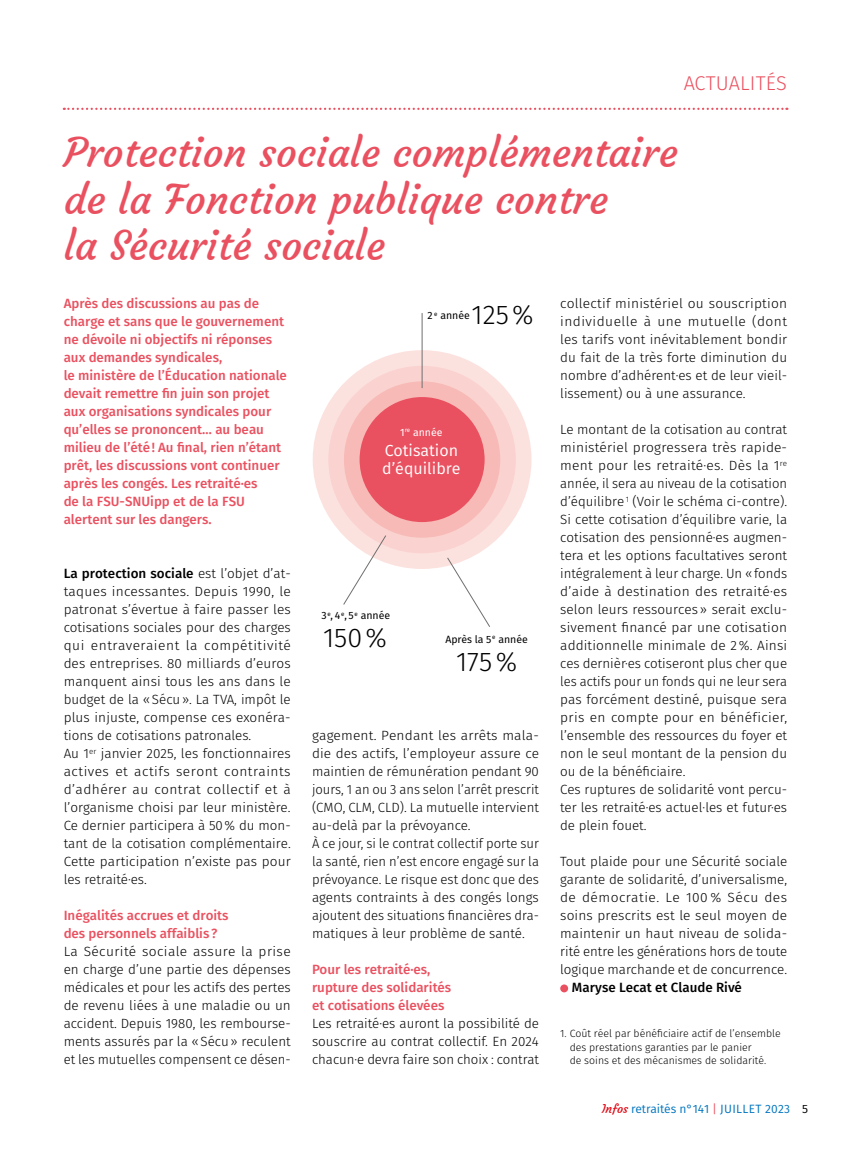
<style>
.page{position:relative;width:851px;height:1149px;background:#fff}
.page>*{position:absolute;margin:0;border:0;box-sizing:border-box;transform-origin:0 0}
.t1{font:40.65px/46.2px "Courgette";color:#ea5160}
._5_TEXTE_COURANT_FER{font:300 27px "Fira Sans";color:#000}
.t2{font:300 19.95px "Fira Sans";letter-spacing:.01em;color:#ea5160}
._5_TEXTE_COURANT_FER-2{font:16.05px/18px "Fira Sans";color:#fff}
._3_TEXTE_COURANT_sans_retrait{font:300 13.35px/18px "Fira Sans";color:#000;text-align:justify}
._3_TEXTE_COURANT_sans_retrait-2{font:500 13.35px/18px "Fira Sans";color:#ea5160}
._4_TEXTE_COURANT_avec_retrait{font:500 13.35px/18px "Fira Sans";color:#ea5160}
._3_TEXTE_COURANT_sans_retrait-3{font:300 13.35px "Fira Sans";letter-spacing:.035em;color:#000}
._3_TEXTE_COURANT_sans_retrait-4{font:500 13.35px "Fira Sans";color:#000}
.t3{font:12px "Fira Sans";letter-spacing:-.005em;color:#0075bf}
._3_TEXTE_COURANT_sans_retrait-5{font:300 10.5px/13.5px "Fira Sans";color:#000}
._5_TEXTE_COURANT_FER-3{font:10.5px "Fira Sans";color:#000}
._5_TEXTE_COURANT_FER-4{font:10.5px "Fira Sans";color:#fff}
.s1{font-weight:500}
.s2{font-family:"Courgette";color:#e30613}
.s3{color:#ea5160}
.s4{color:#000}
</style>
<div class="page">
<svg style="left:64px;top:108px;width:723px;height:2px"></svg>
<div style="left:560px;top:984px;width:8px;height:8px;background:#ea5160;border-radius:50%"></div>
<div style="left:312px;top:350px;width:219px;height:219px;background:#fce2df;border-radius:50%"></div>
<div style="left:328px;top:365px;width:188px;height:188px;background:#fad2cf;border-radius:50%"></div>
<div style="left:344px;top:381px;width:156px;height:156px;background:#f7bab6;border-radius:50%"></div>
<div style="left:359px;top:397px;width:125px;height:125px;background:#ea5160;border-radius:50%"></div>
<hr style="left:421px;top:313px;width:1px;height:75px;background:#706f6f">
<svg style="left:342px;top:534px;width:44px;height:71px"></svg>
<svg style="left:447px;top:556px;width:43px;height:71px"></svg>
<h3 class="t2" style="left:683px;top:69px;width:105px">ACTUALITÉS</h3>
<p class="t1" style="left:64px;top:130px;width:615px">Protection sociale complémentaire de la Fonction publique contre<br>la Sécurité sociale</p>
<p class="_3_TEXTE_COURANT_sans_retrait-2" style="left:64px;top:295px;width:225px">Après des discussions au pas de charge et sans que le gouvernement ne dévoile ni objectifs ni réponses aux demandes syndicales,<br>le ministère de l’Éducation nationale devait remettre fin juin son projet aux organisations syndicales pour qu’elles se prononcent… au beau milieu de l’été! Au final, rien n’étant prêt, les discussions vont continuer après les congés. Les retraité·es<br>de la FSU-SNUipp et de la FSU alertent sur les dangers.</p>
<p class="_3_TEXTE_COURANT_sans_retrait" style="left:560px;top:295px;width:228px">collectif ministériel ou souscription individuelle à une mutuelle (dont les tarifs vont inévitablement bondir du fait de la très forte diminution du nombre d’adhérent·es et de leur vieil&shy;lissement) ou à une assurance.</p>
<p class="_3_TEXTE_COURANT_sans_retrait" style="left:560px;top:421px;width:228px">Le montant de la cotisation au contrat ministériel progressera très rapide&shy;ment pour les retraité·es. Dès la 1<sup>re </sup>année, il sera au niveau de la cotisation d’équilibre <sup>1</sup> (Voir le schéma ci-contre).<br>Si cette cotisation d’équilibre varie, la cotisation des pensionné·es augmen&shy;tera et les options facultatives seront intégralement à leur charge. Un «fonds d’aide à destination des retraité·es selon leurs ressources » serait exclu&shy;sivement financé par une cotisation additionnelle minimale de 2%. Ainsi ces dernièr·es cotiseront plus cher que les actifs pour un fonds qui ne leur sera pas forcément destiné, puisque sera pris en compte pour en bénéficier, l’ensemble des ressources du foyer et non le seul montant de la pension du ou de la bénéficiaire.</p>
<p class="_3_TEXTE_COURANT_sans_retrait" style="left:560px;top:781px;width:228px">Ces ruptures de solidarité vont percu&shy;ter les retraité·es actuel·les et futur·es de plein fouet.</p>
<p class="_3_TEXTE_COURANT_sans_retrait" style="left:560px;top:853px;width:228px">Tout plaide pour une Sécurité sociale</p>
<p class="_3_TEXTE_COURANT_sans_retrait" style="left:560px;top:871px;width:228px">garante de solidarité, d’universalisme,</p>
<p class="_3_TEXTE_COURANT_sans_retrait-3" style="left:560px;top:888px;width:228px">de démocratie. Le 100 % Sécu des</p>
<p class="_3_TEXTE_COURANT_sans_retrait" style="left:560px;top:907px;width:228px">soins prescrits est le seul moyen de</p>
<p class="_3_TEXTE_COURANT_sans_retrait" style="left:560px;top:925px;width:228px">maintenir un haut niveau de solida-</p>
<p class="_3_TEXTE_COURANT_sans_retrait" style="left:560px;top:943px;width:228px">rité entre les générations hors de toute</p>
<p class="_3_TEXTE_COURANT_sans_retrait" style="left:560px;top:961px;width:228px">logique marchande et de concurrence.</p>
<p class="_3_TEXTE_COURANT_sans_retrait-4" style="left:571px;top:978px;width:172px">Maryse Lecat et Claude Rivé</p>
<p class="_3_TEXTE_COURANT_sans_retrait-5" style="left:569px;top:1027px;width:212px;text-indent:-9px">1. Coût réel par bénéficiaire actif de l’ensemble des prestations garanties par le panier<br>de soins et des mécanismes de solidarité.</p>
<p class="_5_TEXTE_COURANT_FER" style="left:471px;top:295px;width:64px">125%</p>
<p class="_5_TEXTE_COURANT_FER-3" style="left:427px;top:307px;width:44px">2 <sup>e</sup> année</p>
<p class="_5_TEXTE_COURANT_FER-4" style="left:400px;top:424px;width:44px">1<sup>re</sup> année</p>
<p class="_5_TEXTE_COURANT_FER-2" style="left:382px;top:442px;width:80px">Cotisation d’équilibre</p>
<p class="_3_TEXTE_COURANT_sans_retrait" style="left:64px;top:565px;width:229px"><span class="s1">La protection sociale</span> est l’objet d’at&shy;taques incessantes. Depuis 1990, le patronat s’évertue à faire passer les cotisations sociales pour des charges qui entraveraient la compétitivité des entreprises. 80 milliards d’euros manquent ainsi tous les ans dans le budget de la «Sécu». La TVA, impôt le plus injuste, compense ces exonéra&shy;tions de cotisations patronales.</p>
<p class="_3_TEXTE_COURANT_sans_retrait" style="left:64px;top:745px;width:229px">Au 1<sup>er</sup> janvier 2025, les fonctionnaires actives et actifs seront contraints d’adhérer au contrat collectif et à l’organisme choisi par leur ministère.<br>Ce dernier participera à 50% du mon&shy;tant de la cotisation complémentaire.<br>Cette participation n’existe pas pour les retraité·es.</p>
<p class="_4_TEXTE_COURANT_avec_retrait" style="left:64px;top:907px;width:166px">Inégalités accrues et droits des personnels affaiblis ?</p>
<p class="_3_TEXTE_COURANT_sans_retrait" style="left:64px;top:943px;width:228px">La Sécurité sociale assure la prise en charge d’une partie des dépenses médicales et pour les actifs des pertes de revenu liées à une maladie ou un accident. Depuis 1980, les rembourse&shy;ments assurés par la «Sécu» reculent et les mutuelles compensent ce désen-</p>
<p class="_5_TEXTE_COURANT_FER-3" style="left:321px;top:607px;width:70px">3<sup>e</sup>, 4<sup>e</sup>, 5<sup>e</sup> année</p>
<p class="_5_TEXTE_COURANT_FER" style="left:323px;top:618px;width:65px">150%</p>
<p class="_5_TEXTE_COURANT_FER-3" style="left:445px;top:631px;width:84px">Après la 5<sup>e</sup> année</p>
<p class="_5_TEXTE_COURANT_FER" style="left:456px;top:642px;width:62px">175%</p>
<p class="_3_TEXTE_COURANT_sans_retrait" style="left:312px;top:727px;width:228px">gagement. Pendant les arrêts mala&shy;die des actifs, l’employeur assure ce maintien de rémunération pendant 90 jours, 1 an ou 3 ans selon l’arrêt prescrit (CMO, CLM, CLD). La mutuelle intervient au-delà par la prévoyance.</p>
<p class="_3_TEXTE_COURANT_sans_retrait" style="left:312px;top:835px;width:228px">À ce jour, si le contrat collectif porte sur la santé, rien n’est encore engagé sur la prévoyance. Le risque est donc que des agents contraints à des congés longs ajoutent des situations financières dra&shy;matiques à leur problème de santé.</p>
<p class="_4_TEXTE_COURANT_avec_retrait" style="left:312px;top:961px;width:141px">Pour les retraité·es, rupture des solidarités et cotisations élevées</p>
<p class="_3_TEXTE_COURANT_sans_retrait" style="left:312px;top:1015px;width:228px">Les retraité·es auront la possibilité de souscrire au contrat collectif. En 2024 chacun·e devra faire son choix : contrat</p>
<p class="t3" style="left:601px;top:1099px;width:208px"><span class="s2">Infos</span> retraités n°141 <span class="s3">|</span> JUILLET 2023 <span class="s4">5</span></p>
</div>
